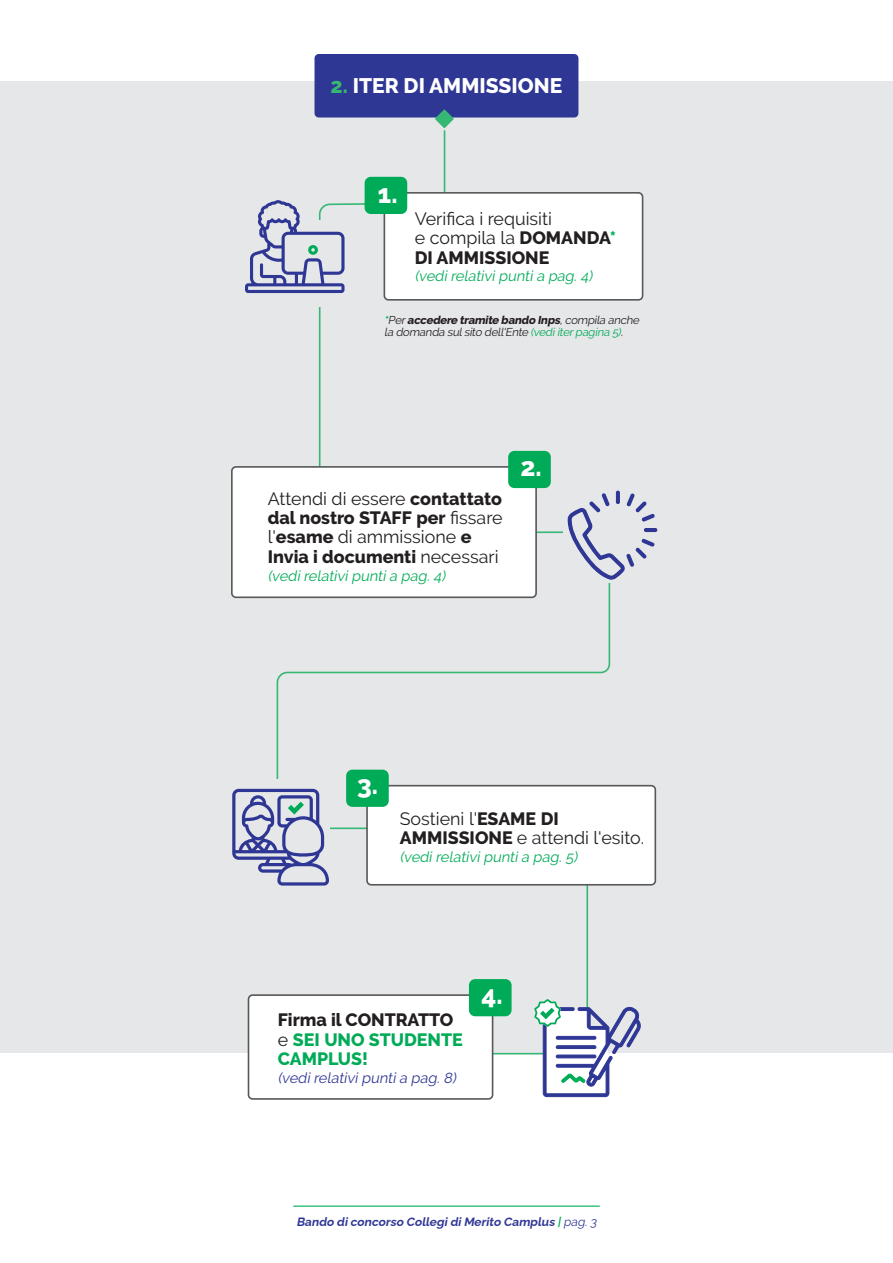
<style>
.page{position:relative;width:893px;height:1263px;background:#fff}
.page>*{position:absolute;margin:0;border:0;box-sizing:border-box;transform-origin:0 0}
.t1{font:800 25.95px "Raleway";color:#fff}
.t2{font:800 21px "Raleway";color:#fff}
.t3{font:800 17.85px/19.2px "Raleway";color:#231f20}
.t4{font:17.85px/19.2px "Raleway";color:#231f20}
.t5{font:800 17.85px/19.2px "Raleway";color:#00ab57}
.t6{font:italic 14.55px "Raleway";color:#00ab57}
.t7{font:italic 14.55px "Raleway";color:#2f3795}
.t8{font:italic 700 12px "Raleway";color:#2f3795}
.t9{font:italic 11.4px/12.9px "Raleway";color:#231f20}
.s1{color:#36b773}
.s2{font-weight:800}
.s3{font-weight:800;color:#00ab57}
.s4{font-weight:700;color:#00ab57}
.s5{color:#00ab57}
.s6{font-weight:400}
.s7{color:#231f20}
.s8{font-weight:400;color:#231f20}
.s9{font-family:"Vista Sans OT";color:#00ab57}
</style>
<div class="page">
<div style="left:0;top:81px;width:893px;height:971px;background:#e6e7e9"></div>
<hr style="left:293px;top:1205px;width:307px;height:2px;background:#00ab57">
<div style="left:314px;top:54px;width:264px;height:64px;background:#2f3795;border-radius:4px"></div>
<svg style="left:435px;top:109px;width:19px;height:19px"></svg>
<svg style="left:276px;top:130px;width:335px;height:925px"></svg>
<div style="left:564px;top:473px;width:115px;height:110px;background:#e6e7e9"></div>
<div style="left:214px;top:779px;width:115px;height:116px;background:#e6e7e9"></div>
<svg style="left:232px;top:789px;width:97px;height:96px"></svg>
<div style="left:367px;top:786px;width:288px;height:99px;background:#fff;border-radius:4px"></div>
<div style="left:366px;top:785px;width:290px;height:100px;border:2px solid #57585a;border-radius:4px"></div>
<div style="left:346px;top:770px;width:43px;height:37px;background:#00ab57;border-radius:6px"></div>
<div style="left:232px;top:467px;width:304px;height:130px;background:#fff;border-radius:4px"></div>
<div style="left:231px;top:466px;width:306px;height:132px;border:2px solid #57585a;border-radius:4px"></div>
<div style="left:508px;top:451px;width:43px;height:37px;background:#00ab57;border-radius:6px"></div>
<svg style="left:568px;top:491px;width:89px;height:89px"></svg>
<div style="left:260px;top:220px;width:68px;height:86px;background:#e6e7e9"></div>
<div style="left:384px;top:193px;width:259px;height:107px;background:#fff;border-radius:4px"></div>
<div style="left:384px;top:192px;width:259px;height:109px;border:2px solid #57585a;border-radius:4px"></div>
<div style="left:365px;top:177px;width:42px;height:37px;background:#00ab57;border-radius:6px"></div>
<svg style="left:245px;top:200px;width:100px;height:93px"></svg>
<div style="left:248px;top:995px;width:245px;height:104px;background:#fff;border-radius:4px"></div>
<div style="left:248px;top:994px;width:245px;height:106px;border:2px solid #57585a;border-radius:4px"></div>
<div style="left:469px;top:979px;width:43px;height:37px;background:#00ab57;border-radius:6px"></div>
<svg style="left:534px;top:999px;width:108px;height:98px"></svg>
<p class="t2" style="left:331px;top:74px;width:233px"><span class="s1">2.</span> ITER DI AMMISSIONE</p>
<p class="t1" style="left:378px;top:179px;width:21px">1.</p>
<p class="t4" style="left:415px;top:209px;width:203px">Verifica i requisiti<br>e compila la <span class="s2">DOMANDA</span><span class="s3">*<br></span><span class="s2">DI AMMISSIONE</span></p>
<p class="t6" style="left:415px;top:268px;width:182px">(vedirelativipuntia pag.4)</p>
<p class="t9" style="left:384px;top:313px;width:259px"><span class="s4">*</span>Per<span class="s2">accedere tramite bando Inps</span>,compila anche la domanda sulsito dell'Ente <span class="s5">(vediiterpagina 5)</span>.</p>
<p class="t3" style="left:268px;top:489px;width:236px"><span class="s6">Attendi di essere</span> contattato dal nostro STAFF per <span class="s6">fissare l'</span>esame <span class="s6">di ammissione</span> e<br>Invia i documenti <span class="s6">necessari</span></p>
<p class="t6" style="left:268px;top:567px;width:182px">(vedirelativipuntia pag.4)</p>
<p class="t1" style="left:520px;top:452px;width:23px">2.</p>
<p class="t1" style="left:357px;top:770px;width:22px">3.</p>
<p class="t4" style="left:400px;top:809px;width:246px">Sostieni l'<span class="s2">ESAME DI<br>AMMISSIONE</span> e attendi l'esito.</p>
<p class="t6" style="left:400px;top:848px;width:182px">(vedirelativipuntia pag.5)</p>
<p class="t5" style="left:278px;top:1010px;width:187px"><span class="s7">Firma il CONTRATTO </span><span class="s8">e</span> SEI UNO STUDENTE<br>CAMPLUS!</p>
<p class="t7" style="left:278px;top:1069px;width:183px">(vedirelativipuntia pag.8)</p>
<p class="t1" style="left:481px;top:980px;width:23px">4.</p>
<p class="t8" style="left:296px;top:1212px;width:304px">Bando diconcorso CollegidiMerito Camplus <span class="s9">|</span> <span class="s6">pag.3</span></p>
</div>
